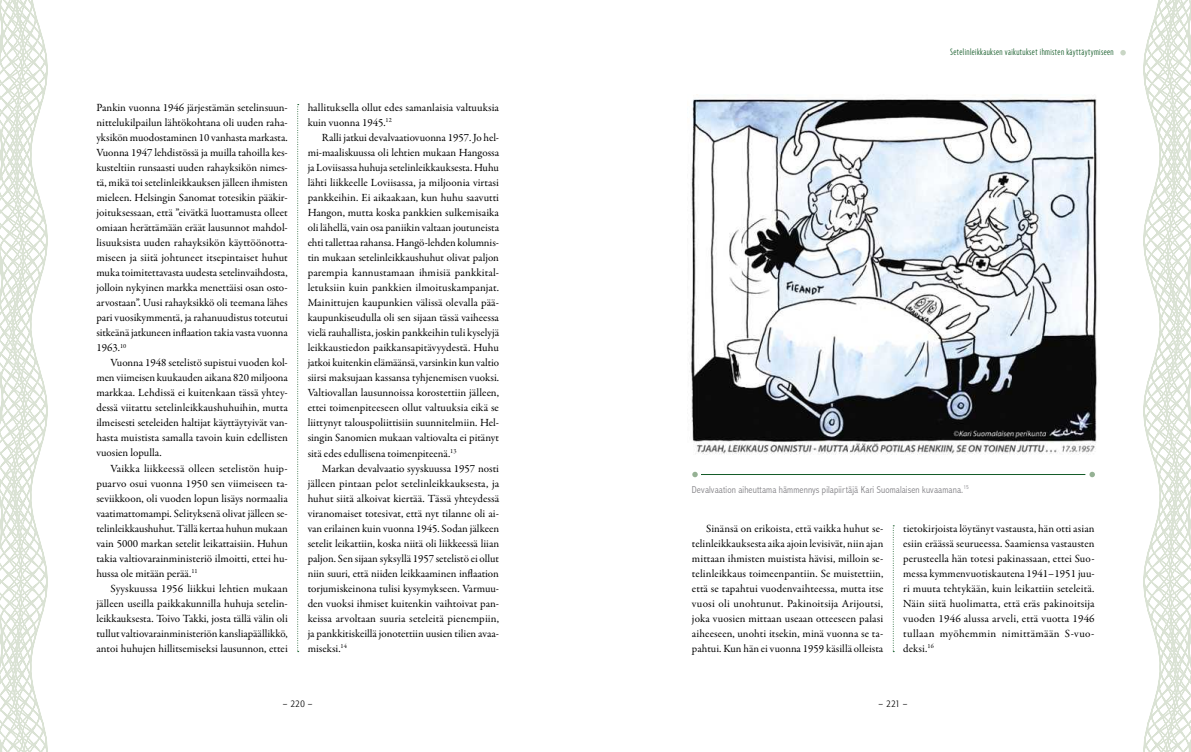
<style>
.page{position:relative;width:1191px;height:752px;background:#fff}
.page>*{position:absolute;margin:0;border:0;box-sizing:border-box;transform-origin:0 0}
.t1{font:11px/15px "Garamond Premr Pro";color:#000;text-align:justify}
.t2{font:300 condensed 10px "Abadi";letter-spacing:.01em;color:#858488}
.t3{font:300 extra-condensed 10px "Agenda";letter-spacing:.04em;color:#145b28}
.t4{font:300 condensed 10px "Formata";letter-spacing:.05em;color:#000}
.s1{font-style:italic}
</style>
<div class="page">
<svg style="left:1143px;top:0;width:48px;height:751px"></svg>
<svg style="left:297px;top:104px;width:2px;height:548px"></svg>
<svg style="left:0;top:0;width:47px;height:751px"></svg>
<svg style="left:893px;top:525px;width:1px;height:127px"></svg>
<img style="left:689px;top:94px;width:408px;height:361px">
<hr style="left:701px;top:474px;width:384px;height:1px;background:#145b28">
<svg style="left:692px;top:471px;width:5px;height:6px"></svg>
<svg style="left:1089px;top:471px;width:6px;height:6px"></svg>
<svg style="left:1120px;top:50px;width:5px;height:5px"></svg>
<p class="t1" style="left:96px;top:100px;width:193px">Pankin vuonna 1946 järjestämän setelinsuun&shy;nittelukilpailun lähtökohtana oli uuden raha&shy;yksikön muodostaminen 10 vanhasta markasta.<br>Vuonna 1947 lehdistössä ja muilla tahoilla kes&shy;kusteltiin runsaasti uuden rahayksikön nimes&shy;tä, mikä toi setelinleikkauksen jälleen ihmisten mieleen. Helsingin Sanomat totesikin pääkir&shy;joituksessaan, että ”eivätkä luottamusta olleet omiaan herättämään eräät lausunnot mahdol&shy;lisuuksista uuden rahayksikön käyttöönotta&shy;miseen ja siitä johtuneet itsepintaiset huhut muka toimitettavasta uudesta setelinvaihdosta, jolloin nykyinen markka menettäisi osan osto&shy;arvostaan”. Uusi rahayksikkö oli teemana lähes pari vuosikymmentä, ja rahanuudistus toteutui sitkeänä jatkuneen inflaation takia vasta vuonna 1963.<sup>10</sup></p>
<p class="t1" style="left:96px;top:355px;width:193px;text-indent:14px">Vuonna 1948 setelistö supistui vuoden kol&shy;men viimeisen kuukauden aikana 820 miljoona markkaa. Lehdissä ei kuitenkaan tässä yhtey&shy;dessä viitattu setelinleikkaushuhuihin, mutta ilmeisesti seteleiden haltijat käyttäytyivät van&shy;hasta muistista samalla tavoin kuin edellisten vuosien lopulla.</p>
<p class="t1" style="left:96px;top:460px;width:193px;text-indent:14px">Vaikka liikkeessä olleen setelistön huip&shy;puarvo osui vuonna 1950 sen viimeiseen ta&shy;seviikkoon, oli vuoden lopun lisäys normaalia vaatimattomampi. Selityksenä olivat jälleen se&shy;telinleikkaushuhut. Tällä kertaa huhun mukaan vain 5000 markan setelit leikattaisiin. Huhun takia valtiovarainministeriö ilmoitti, ettei hu&shy;hussa ole mitään perää.<sup>11</sup></p>
<p class="t1" style="left:96px;top:580px;width:193px;text-indent:14px">Syyskuussa 1956 liikkui lehtien mukaan jälleen useilla paikkakunnilla huhuja setelin&shy;leikkauksesta. Toivo Takki, josta tällä välin oli tullut valtiovarainministeriön kansliapäällikkö, antoi huhujen hillitsemiseksi lausunnon, ettei</p>
<p class="t1" style="left:308px;top:100px;width:193px">hallituksella ollut edes samanlaisia valtuuksia kuin vuonna 1945.<sup>12</sup></p>
<p class="t1" style="left:308px;top:130px;width:193px;text-indent:14px">Ralli jatkui devalvaatiovuonna 1957. Jo hel&shy;mi-maaliskuussa oli lehtien mukaan Hangossa ja Loviisassa huhuja setelinleikkauksesta. Huhu lähti liikkeelle Loviisassa, ja miljoonia virtasi pankkeihin. Ei aikaakaan, kun huhu saavutti Hangon, mutta koska pankkien sulkemisaika oli lähellä, vain osa paniikin valtaan joutuneista ehti tallettaa rahansa. Hangö-lehden kolumnis&shy;tin mukaan setelinleikkaushuhut olivat paljon parempia kannustamaan ihmisiä pankkital&shy;letuksiin kuin pankkien ilmoituskampanjat.<br>Mainittujen kaupunkien välissä olevalla pää&shy;kaupunkiseudulla oli sen sijaan tässä vaiheessa vielä rauhallista, joskin pankkeihin tuli kyselyjä leikkaustiedon paikkansapitävyydestä. Huhu jatkoi kuitenkin elämäänsä, varsinkin kun valtio siirsi maksujaan kassansa tyhjenemisen vuoksi.<br>Valtiovallan lausunnoissa korostettiin jälleen, ettei toimenpiteeseen ollut valtuuksia eikä se liittynyt talouspoliittisiin suunnitelmiin. Hel&shy;singin Sanomien mukaan valtiovalta ei pitänyt sitä edes edullisena toimenpiteenä.<sup>13</sup></p>
<p class="t1" style="left:308px;top:460px;width:193px;text-indent:14px">Markan devalvaatio syyskuussa 1957 nosti jälleen pintaan pelot setelinleikkauksesta, ja huhut siitä alkoivat kiertää. Tässä yhteydessä viranomaiset totesivat, että nyt tilanne oli ai&shy;van erilainen kuin vuonna 1945. Sodan jälkeen setelit leikattiin, koska niitä oli liikkeessä liian paljon. Sen sijaan syksyllä 1957 setelistö ei ollut niin suuri, että niiden leikkaaminen inflaation torjumiskeinona tulisi kysymykseen. Varmuu&shy;den vuoksi ihmiset kuitenkin vaihtoivat pan&shy;keissa arvoltaan suuria seteleitä pienempiin, ja pankkitiskeillä jonotettiin uusien tilien avaa&shy;miseksi.<sup>14</sup></p>
<p class="t3" style="left:950px;top:47px;width:165px">Setelinleikkauksen vaikutukset ihmisten käyttäytymiseen</p>
<p class="t2" style="left:692px;top:483px;width:278px">Devalvaation aiheuttama hämmennys pilapiirtäjä Kari Suomalaisen kuvaamana.<sup>15</sup></p>
<p class="t1" style="left:692px;top:520px;width:193px;text-indent:14px">Sinänsä on erikoista, että vaikka huhut se&shy;telinleikkauksesta aika ajoin levisivät, niin ajan mittaan ihmisten muistista hävisi, milloin se&shy;telinleikkaus toimeenpantiin. Se muistettiin, että se tapahtui vuodenvaihteessa, mutta itse vuosi oli unohtunut. Pakinoitsija Arijoutsi, joka vuosien mittaan useaan otteeseen palasi aiheeseen, unohti itsekin, minä vuonna se ta&shy;pahtui. Kun hän ei vuonna 1959 käsillä olleista</p>
<p class="t1" style="left:903px;top:520px;width:193px">tietokirjoista löytänyt vastausta, hän otti asian esiin eräässä seurueessa. Saamiensa vastausten perusteella hän totesi pakinassaan, ettei Suo&shy;messa kymmenvuotiskautena 1941–1951 juu&shy;ri muuta tehtykään, kuin leikattiin seteleitä.<br>Näin siitä huolimatta, että eräs pakinoitsija vuoden 1946 alussa arveli, että vuotta 1946 tullaan myöhemmin nimittämään S-vuo&shy;deksi.<sup>16</sup></p>
<p class="t4" style="left:283px;top:697px;width:31px"><span class="s1">–</span> 220 <span class="s1">–</span></p>
<p class="t4" style="left:879px;top:697px;width:30px"><span class="s1">–</span> 221 <span class="s1">–</span></p>
</div>
